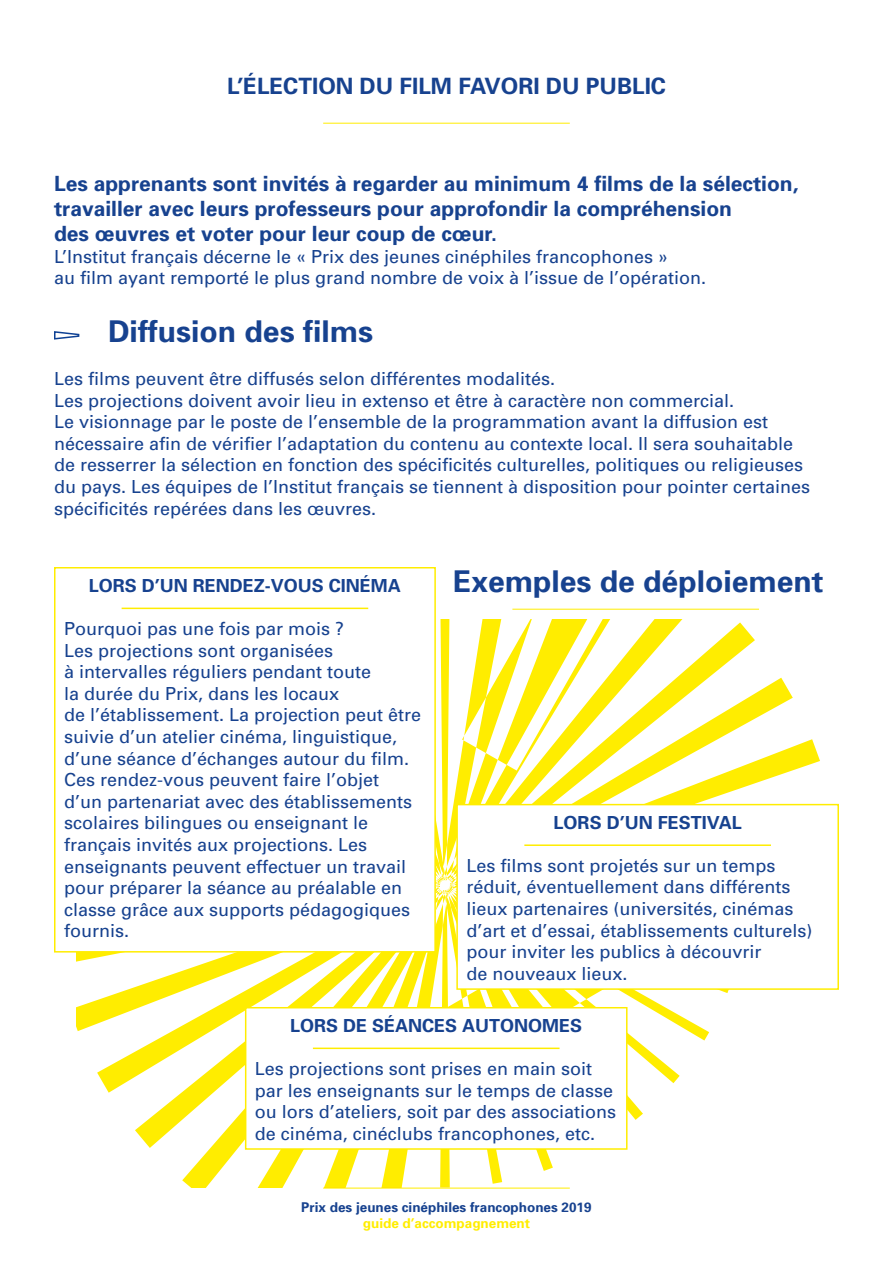
<style>
.page{position:relative;width:893px;height:1263px;background:#fff}
.page>*{position:absolute;margin:0;border:0;box-sizing:border-box;transform-origin:0 0}
.t1{font:700 30px "Univers";color:#17428f}
.t2{font:700 22.5px "Univers";color:#17428f}
.t3{font:700 21px/25.2px "Univers";color:#17428f}
.t4{font:18px/21.6px "Univers";color:#17428f}
.t5{font:700 18px "Univers";color:#17428f}
.t6{font:700 13.5px "Univers";color:#17428f}
.t7{font:700 13.5px "Univers";color:#ffed00}
</style>
<div class="page">
<hr style="left:323px;top:1188px;width:247px;height:1px;background:#ffed00">
<svg style="left:77px;top:619px;width:759px;height:569px"></svg>
<hr style="left:323px;top:123px;width:247px;height:1px;background:#ffed00">
<svg style="left:54px;top:331px;width:26px;height:9px"></svg>
<div style="left:55px;top:568px;width:380px;height:384px;background:#fff"></div>
<hr style="left:122px;top:608px;width:246px;height:1px;background:#ffed00">
<div style="left:54px;top:567px;width:382px;height:385px;border:2px solid #ffed00"></div>
<div style="left:457px;top:805px;width:381px;height:184px;background:#fff"></div>
<hr style="left:524px;top:844px;width:247px;height:2px;background:#ffed00">
<div style="left:456px;top:804px;width:383px;height:186px;border:2px solid #ffed00"></div>
<div style="left:246px;top:1008px;width:381px;height:141px;background:#fff"></div>
<hr style="left:313px;top:1047px;width:247px;height:2px;background:#ffed00">
<div style="left:245px;top:1007px;width:382px;height:143px;border:2px solid #ffed00"></div>
<hr style="left:512px;top:609px;width:247px;height:1px;background:#ffed00">
<p class="t2" style="left:227px;top:71px;width:440px">L’ÉLECTION DU FILM FAVORI DU PUBLIC</p>
<p class="t3" style="left:54px;top:170px;width:746px">Les apprenants sont invités à regarder au minimum 4 films de la sélection, travailler avec leurs professeurs pour approfondir la compréhension<br>des œuvres et voter pour leur coup de cœur.</p>
<p class="t4" style="left:54px;top:245px;width:654px">L’Institut français décerne le « Prix des jeunes cinéphiles francophones »<br>au film ayant remporté le plus grand nombre de voix à l’issue de l’opération.</p>
<h1 class="t1" style="left:108px;top:312px;width:266px">Diffusion des films</h1>
<p class="t4" style="left:54px;top:367px;width:758px">Les films peuvent être diffusés selon différentes modalités.<br>Les projections doivent avoir lieu in extenso et être à caractère non commercial.<br>Le visionnage par le poste de l’ensemble de la programmation avant la diffusion est nécessaire afin de vérifier l’adaptation du contenu au contexte local. Il sera souhaitable de resserrer la sélection en fonction des spécificités culturelles, politiques ou religieuses du pays. Les équipes de l’Institut français se tiennent à disposition pour pointer certaines spécificités repérées dans les œuvres.</p>
<h1 class="t1" style="left:453px;top:562px;width:372px">Exemples de déploiement</h1>
<p class="t5" style="left:89px;top:574px;width:314px">LORS D’UN RENDEZ-VOUS CINÉMA</p>
<p class="t4" style="left:64px;top:617px;width:359px">Pourquoi pas une fois par mois ?<br>Les projections sont organisées<br>à intervalles réguliers pendant toute<br>la durée du Prix, dans les locaux<br>de l’établissement. La projection peut être suivie d’un atelier cinéma, linguistique, d’une séance d’échanges autour du film.<br>Ces rendez-vous peuvent faire l’objet d’un partenariat avec des établissements scolaires bilingues ou enseignant le français invités aux projections. Les enseignants peuvent effectuer un travail pour préparer la séance au préalable en classe grâce aux supports pédagogiques fournis.</p>
<p class="t5" style="left:554px;top:811px;width:190px">LORS D’UN FESTIVAL</p>
<p class="t4" style="left:466px;top:854px;width:348px">Les films sont projetés sur un temps réduit, éventuellement dans différents lieux partenaires (universités, cinémas d’art et d’essai, établissements culturels) pour inviter les publics à découvrir<br>de nouveaux lieux.</p>
<p class="t5" style="left:290px;top:1014px;width:294px">LORS DE SÉANCES AUTONOMES</p>
<p class="t4" style="left:255px;top:1057px;width:363px">Les projections sont prises en main soit par les enseignants sur le temps de classe ou lors d’ateliers, soit par des associations de cinéma, cinéclubs francophones, etc.</p>
<p class="t6" style="left:301px;top:1198px;width:292px">Prix des jeunes cinéphiles francophones 2019</p>
<p class="t7" style="left:363px;top:1214px;width:169px">guide d’accompagnement</p>
</div>
